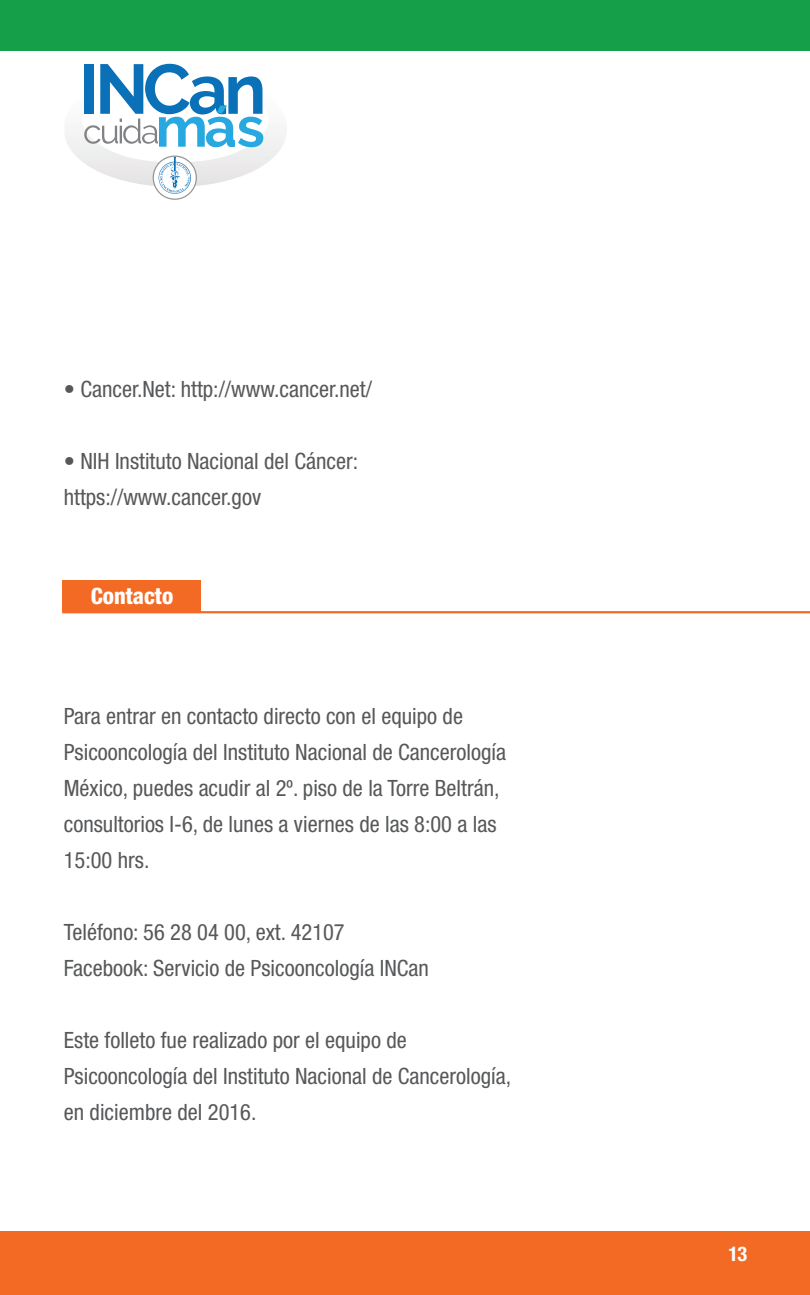
<style>
.page{position:relative;width:810px;height:1295px;background:#fff}
.page>*{position:absolute;margin:0;border:0;box-sizing:border-box;transform-origin:0 0}
.t1{font:condensed 22.5px/36px "Helvetica Neue";color:#57585a}
.t2{font:800 condensed 22.5px "Helvetica Neue";color:#fff}
.t3{font:700 condensed 20.25px "Helvetica Neue";color:#fff}
</style>
<div class="page">
<div style="left:0;top:1231px;width:810px;height:64px;background:#f36a25"></div>
<div style="left:0;top:0;width:810px;height:51px;background:#169f49"></div>
<img style="left:65px;top:129px;width:222px;height:57px">
<svg style="left:84px;top:64px;width:179px;height:83px"></svg>
<svg style="left:153px;top:153px;width:44px;height:47px"></svg>
<hr style="left:62px;top:611px;width:748px;height:2px;background:#f36a25">
<div style="left:62px;top:580px;width:139px;height:31px;background:#f36a25"></div>
<p class="t1" style="left:64px;top:371px;width:310px">• Cancer.Net: http://www.cancer.net/</p>
<p class="t1" style="left:64px;top:443px;width:296px">• NIH Instituto Nacional del Cáncer: https://www.cancer.gov</p>
<p class="t2" style="left:91px;top:582px;width:84px">Contacto</p>
<p class="t1" style="left:64px;top:697px;width:444px">Para entrar en contacto directo con el equipo de Psicooncología del Instituto Nacional de Cancerología México, puedes acudir al 2º. piso de la Torre Beltrán, consultorios I-6, de lunes a viernes de las 8:00 a las 15:00 hrs.</p>
<p class="t1" style="left:64px;top:913px;width:367px">Teléfono: 56 28 04 00, ext. 42107<br>Facebook: Servicio de Psicooncología INCan</p>
<p class="t1" style="left:64px;top:1021px;width:449px">Este folleto fue realizado por el equipo de<br>Psicooncología del Instituto Nacional de Cancerología, en diciembre del 2016.</p>
<p class="t3" style="left:729px;top:1241px;width:20px">13</p>
</div>
